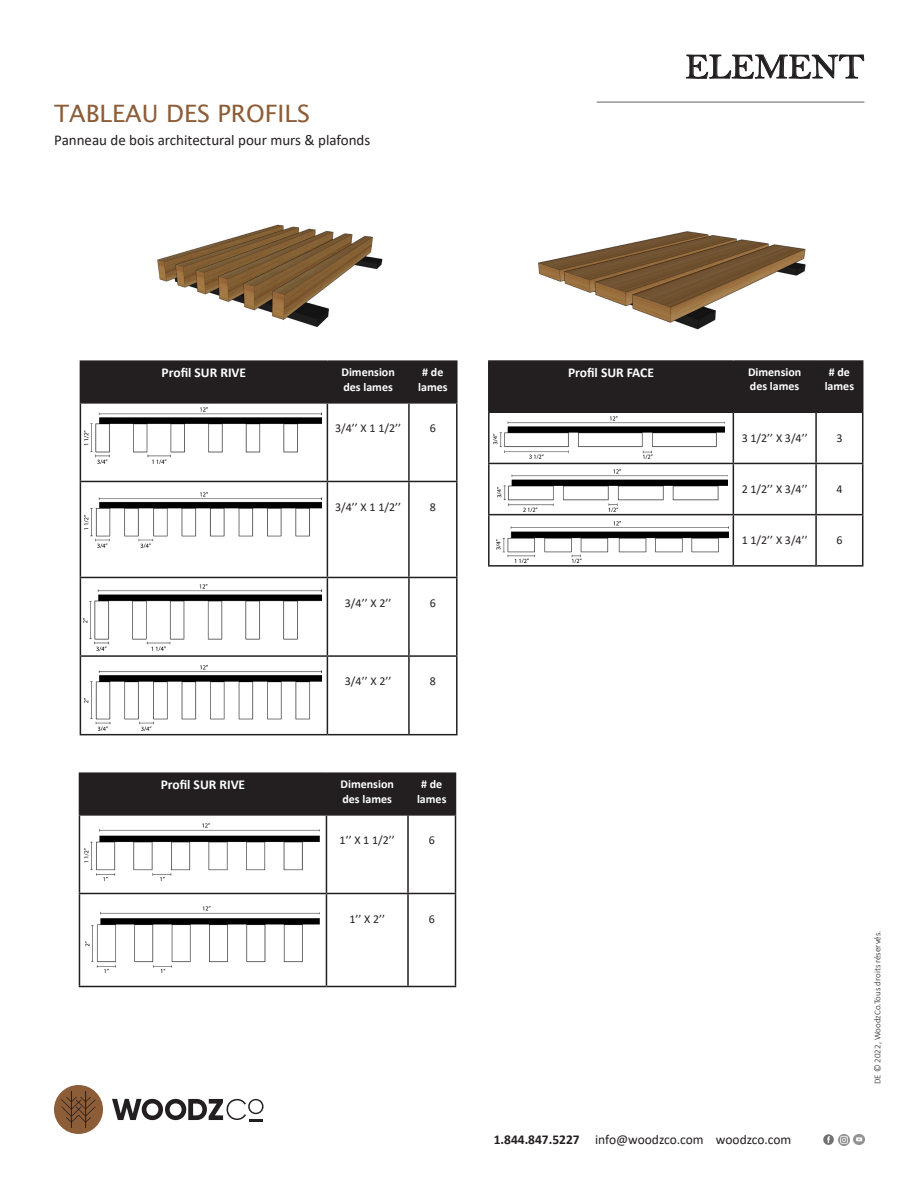
<style>
.page{position:relative;width:918px;height:1188px;background:#fff}
.page>*{position:absolute;margin:0;border:0;box-sizing:border-box;transform-origin:0 0}
.t1{font:36px "Bell";color:#231f20}
.t2{font:24px "Lucida Sans";color:#8d5d38}
.t3{font:15px "Calibri";color:#231f20}
.t4{font:13.5px "Calibri";letter-spacing:-.005em;color:#231f20}
.t5{font:700 13.5px "Calibri";color:#fff}
.t6{font:12px "Calibri";color:#231f20}
.t7{font:700 12px/14.4px "Calibri";color:#fff}
.t8{font:300 9px "Calibri";color:#231f20}
.s1{font-weight:700}
</style>
<div class="page">
<svg style="left:686px;top:54px;width:179px;height:25px"></svg>
<hr style="left:597px;top:101px;width:267px;height:2px;background:#939598">
<svg style="left:823px;top:1134px;width:41px;height:11px"></svg>
<svg style="left:112px;top:1099px;width:152px;height:22px"></svg>
<div style="left:54px;top:1085px;width:49px;height:49px;background:#8d5d38;border-radius:50%"></div>
<svg style="left:61px;top:1091px;width:35px;height:37px"></svg>
<div style="left:81px;top:362px;width:375px;height:40px;background:#231f20"></div>
<hr style="left:80px;top:360px;width:247px;height:2px;background:#231f20">
<hr style="left:80px;top:362px;width:1px;height:40px;background:#231f20">
<hr style="left:327px;top:360px;width:82px;height:2px;background:#231f20">
<hr style="left:327px;top:362px;width:1px;height:40px;background:#231f20">
<hr style="left:409px;top:360px;width:49px;height:2px;background:#231f20">
<hr style="left:408px;top:362px;width:2px;height:40px;background:#231f20">
<hr style="left:456px;top:362px;width:2px;height:40px;background:#231f20">
<hr style="left:80px;top:402px;width:247px;height:2px;background:#231f20">
<hr style="left:80px;top:404px;width:1px;height:77px;background:#231f20">
<hr style="left:327px;top:402px;width:82px;height:2px;background:#231f20">
<hr style="left:327px;top:404px;width:1px;height:77px;background:#231f20">
<hr style="left:409px;top:402px;width:49px;height:2px;background:#231f20">
<hr style="left:408px;top:404px;width:2px;height:77px;background:#231f20">
<hr style="left:456px;top:404px;width:2px;height:77px;background:#231f20">
<hr style="left:80px;top:481px;width:247px;height:1px;background:#231f20">
<hr style="left:80px;top:482px;width:1px;height:95px;background:#231f20">
<hr style="left:327px;top:481px;width:82px;height:1px;background:#231f20">
<hr style="left:327px;top:482px;width:1px;height:95px;background:#231f20">
<hr style="left:409px;top:481px;width:49px;height:1px;background:#231f20">
<hr style="left:408px;top:482px;width:2px;height:95px;background:#231f20">
<hr style="left:456px;top:482px;width:2px;height:95px;background:#231f20">
<hr style="left:80px;top:577px;width:247px;height:1px;background:#231f20">
<hr style="left:80px;top:578px;width:1px;height:77px;background:#231f20">
<hr style="left:327px;top:577px;width:82px;height:1px;background:#231f20">
<hr style="left:327px;top:578px;width:1px;height:77px;background:#231f20">
<hr style="left:409px;top:577px;width:49px;height:1px;background:#231f20">
<hr style="left:408px;top:578px;width:2px;height:77px;background:#231f20">
<hr style="left:456px;top:578px;width:2px;height:77px;background:#231f20">
<hr style="left:80px;top:655px;width:247px;height:2px;background:#231f20">
<hr style="left:80px;top:657px;width:1px;height:77px;background:#231f20">
<hr style="left:327px;top:655px;width:82px;height:2px;background:#231f20">
<hr style="left:327px;top:657px;width:1px;height:77px;background:#231f20">
<hr style="left:409px;top:655px;width:49px;height:2px;background:#231f20">
<hr style="left:408px;top:657px;width:2px;height:77px;background:#231f20">
<hr style="left:456px;top:657px;width:2px;height:77px;background:#231f20">
<hr style="left:80px;top:734px;width:247px;height:1px;background:#231f20">
<hr style="left:327px;top:734px;width:82px;height:1px;background:#231f20">
<hr style="left:409px;top:734px;width:49px;height:1px;background:#231f20">
<img style="left:84px;top:585px;width:238px;height:66px">
<img style="left:84px;top:665px;width:238px;height:66px">
<img style="left:84px;top:408px;width:238px;height:55px">
<img style="left:84px;top:493px;width:237px;height:55px">
<div style="left:80px;top:774px;width:375px;height:40px;background:#231f20"></div>
<hr style="left:79px;top:772px;width:247px;height:2px;background:#231f20">
<hr style="left:79px;top:774px;width:1px;height:40px;background:#231f20">
<hr style="left:326px;top:772px;width:82px;height:2px;background:#231f20">
<hr style="left:326px;top:774px;width:1px;height:40px;background:#231f20">
<hr style="left:408px;top:772px;width:48px;height:2px;background:#231f20">
<hr style="left:407px;top:774px;width:2px;height:40px;background:#231f20">
<hr style="left:455px;top:774px;width:1px;height:40px;background:#231f20">
<hr style="left:79px;top:814px;width:247px;height:2px;background:#231f20">
<hr style="left:79px;top:816px;width:1px;height:77px;background:#231f20">
<hr style="left:326px;top:814px;width:82px;height:2px;background:#231f20">
<hr style="left:326px;top:816px;width:1px;height:77px;background:#231f20">
<hr style="left:408px;top:814px;width:48px;height:2px;background:#231f20">
<hr style="left:407px;top:816px;width:2px;height:77px;background:#231f20">
<hr style="left:455px;top:816px;width:1px;height:77px;background:#231f20">
<hr style="left:79px;top:893px;width:247px;height:1px;background:#231f20">
<hr style="left:79px;top:894px;width:1px;height:92px;background:#231f20">
<hr style="left:326px;top:893px;width:82px;height:1px;background:#231f20">
<hr style="left:326px;top:894px;width:1px;height:92px;background:#231f20">
<hr style="left:408px;top:893px;width:48px;height:1px;background:#231f20">
<hr style="left:407px;top:894px;width:2px;height:92px;background:#231f20">
<hr style="left:455px;top:894px;width:1px;height:92px;background:#231f20">
<hr style="left:79px;top:986px;width:247px;height:1px;background:#231f20">
<hr style="left:326px;top:986px;width:82px;height:1px;background:#231f20">
<hr style="left:408px;top:986px;width:48px;height:1px;background:#231f20">
<img style="left:85px;top:823px;width:234px;height:57px">
<img style="left:85px;top:906px;width:234px;height:66px">
<div style="left:490px;top:362px;width:372px;height:50px;background:#231f20"></div>
<hr style="left:488px;top:360px;width:245px;height:2px;background:#231f20">
<hr style="left:488px;top:362px;width:2px;height:50px;background:#231f20">
<hr style="left:733px;top:360px;width:83px;height:2px;background:#231f20">
<hr style="left:733px;top:362px;width:1px;height:50px;background:#231f20">
<hr style="left:816px;top:360px;width:47px;height:2px;background:#231f20">
<hr style="left:815px;top:362px;width:2px;height:50px;background:#231f20">
<hr style="left:862px;top:362px;width:1px;height:50px;background:#231f20">
<hr style="left:488px;top:412px;width:245px;height:1px;background:#231f20">
<hr style="left:488px;top:413px;width:2px;height:50px;background:#231f20">
<hr style="left:733px;top:412px;width:83px;height:1px;background:#231f20">
<hr style="left:733px;top:413px;width:1px;height:50px;background:#231f20">
<hr style="left:816px;top:412px;width:47px;height:1px;background:#231f20">
<hr style="left:815px;top:413px;width:2px;height:50px;background:#231f20">
<hr style="left:862px;top:413px;width:1px;height:50px;background:#231f20">
<hr style="left:488px;top:463px;width:245px;height:1px;background:#231f20">
<hr style="left:488px;top:464px;width:2px;height:50px;background:#231f20">
<hr style="left:733px;top:463px;width:83px;height:1px;background:#231f20">
<hr style="left:733px;top:464px;width:1px;height:50px;background:#231f20">
<hr style="left:816px;top:463px;width:47px;height:1px;background:#231f20">
<hr style="left:815px;top:464px;width:2px;height:50px;background:#231f20">
<hr style="left:862px;top:464px;width:1px;height:50px;background:#231f20">
<hr style="left:488px;top:514px;width:245px;height:1px;background:#231f20">
<hr style="left:488px;top:515px;width:2px;height:50px;background:#231f20">
<hr style="left:733px;top:514px;width:83px;height:1px;background:#231f20">
<hr style="left:733px;top:515px;width:1px;height:50px;background:#231f20">
<hr style="left:816px;top:514px;width:47px;height:1px;background:#231f20">
<hr style="left:815px;top:515px;width:2px;height:50px;background:#231f20">
<hr style="left:862px;top:515px;width:1px;height:50px;background:#231f20">
<hr style="left:488px;top:565px;width:245px;height:2px;background:#231f20">
<hr style="left:733px;top:565px;width:83px;height:2px;background:#231f20">
<hr style="left:816px;top:565px;width:47px;height:2px;background:#231f20">
<img style="left:496px;top:521px;width:232px;height:41px">
<img style="left:497px;top:469px;width:231px;height:43px">
<img style="left:494px;top:417px;width:230px;height:41px">
<img style="left:538px;top:231px;width:268px;height:99px">
<img style="left:157px;top:224px;width:226px;height:103px">
<p class="t2" style="left:54px;top:99px;width:258px">TABLEAU DES PROFILS</p>
<p class="t3" style="left:54px;top:130px;width:318px">Panneau de bois architectural pour murs &amp; plafonds</p>
<p class="t1" style="left:685px;top:45px;width:181px">ELEMENT</p>
<p class="t5" style="left:162px;top:363px;width:86px">Profil SUR RIVE</p>
<p class="t7" style="left:341px;top:365px;width:55px">Dimension des lames</p>
<p class="t7" style="left:418px;top:365px;width:31px;text-align:center"># de lames</p>
<p class="t6" style="left:335px;top:420px;width:68px">3/4’’ X 1 1/2’’</p>
<p class="t6" style="left:430px;top:420px;width:8px">6</p>
<p class="t6" style="left:335px;top:499px;width:68px">3/4’’ X 1 1/2’’</p>
<p class="t6" style="left:430px;top:499px;width:8px">8</p>
<p class="t6" style="left:345px;top:595px;width:48px">3/4’’ X 2’’</p>
<p class="t6" style="left:430px;top:595px;width:8px">6</p>
<p class="t6" style="left:345px;top:673px;width:48px">3/4’’ X 2’’</p>
<p class="t6" style="left:430px;top:673px;width:8px">8</p>
<p class="t5" style="left:161px;top:775px;width:86px">Profil SUR RIVE</p>
<p class="t7" style="left:341px;top:777px;width:55px">Dimension des lames</p>
<p class="t7" style="left:417px;top:777px;width:31px;text-align:center"># de lames</p>
<p class="t6" style="left:340px;top:832px;width:57px">1’’ X 1 1/2’’</p>
<p class="t6" style="left:429px;top:832px;width:8px">6</p>
<p class="t6" style="left:349px;top:911px;width:37px">1’’ X 2’’</p>
<p class="t6" style="left:429px;top:911px;width:8px">6</p>
<p class="t5" style="left:568px;top:363px;width:87px">Profil SUR FACE</p>
<p class="t7" style="left:748px;top:365px;width:55px">Dimension des lames</p>
<p class="t7" style="left:825px;top:365px;width:31px;text-align:center"># de lames</p>
<p class="t6" style="left:742px;top:429px;width:68px">3 1/2’’ X 3/4’’</p>
<p class="t6" style="left:836px;top:429px;width:8px">3</p>
<p class="t6" style="left:742px;top:481px;width:68px">2 1/2’’ X 3/4’’</p>
<p class="t6" style="left:836px;top:481px;width:8px">4</p>
<p class="t6" style="left:742px;top:532px;width:68px">1 1/2’’ X 3/4’’</p>
<p class="t6" style="left:836px;top:532px;width:8px">6</p>
<p class="t4" style="left:494px;top:1130px;width:299px"><span class="s1">1.844.847.5227</span> info@woodzco.com woodzco.com</p>
<p class="t8" style="left:872px;top:1084px;width:155px;rotate:-90deg">DE © 2022, WoodzCo.Tous droits réservés.</p>
</div>
